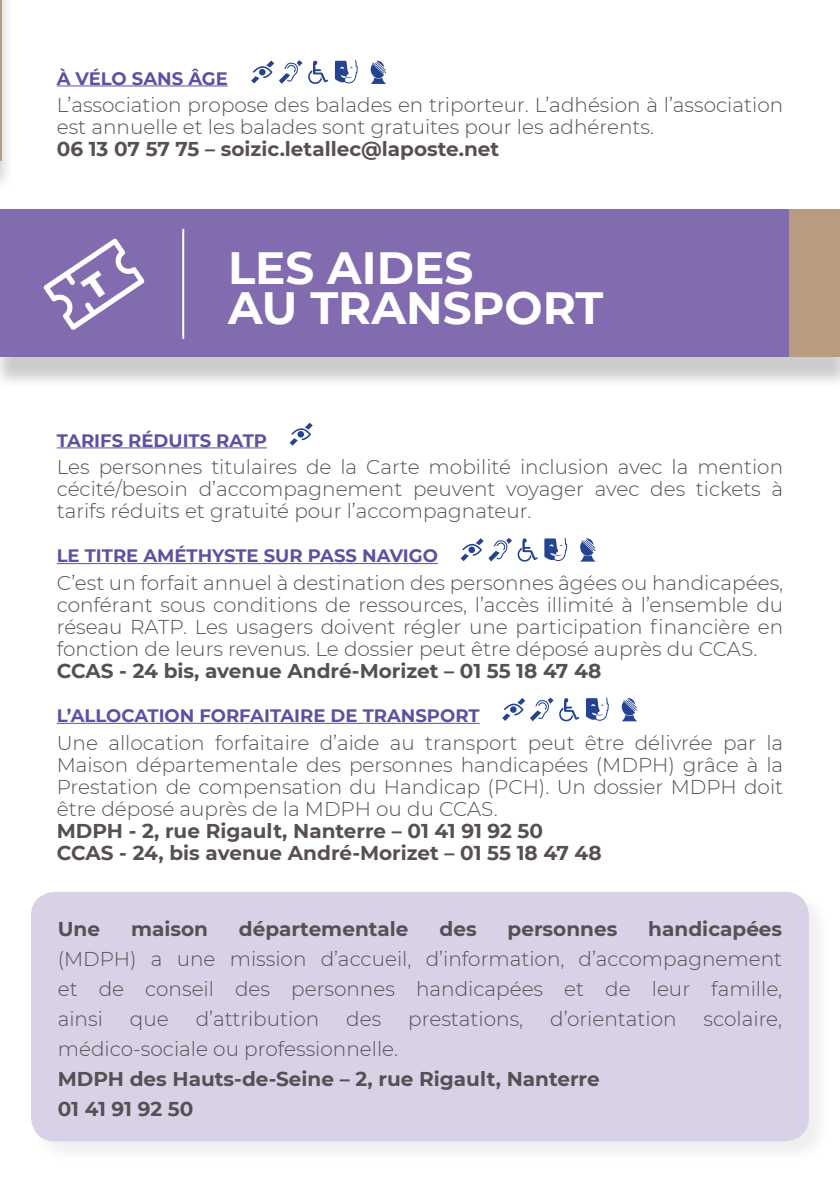
<style>
.page{position:relative;width:840px;height:1191px;background:#fff}
.page>*{position:absolute;margin:0;border:0;box-sizing:border-box;transform-origin:0 0}
.t1{font:700 45.2px "Montserrat";color:#fff}
.t2{font:300 20px/22px "Montserrat";color:#574f53;text-align:justify}
.t3{font:700 20px "Montserrat";color:#574f53}
.TITRE{font:700 18px "Montserrat";color:#5c51a2}
.s1{font-weight:700}
</style>
<div class="page">
<hr style="left:57px;top:447px;width:210px;height:1px;background:#5c51a2">
<hr style="left:57px;top:563px;width:380px;height:1px;background:#5c51a2">
<hr style="left:57px;top:723px;width:422px;height:1px;background:#5c51a2">
<svg style="left:289px;top:422px;width:23px;height:24px"></svg>
<svg style="left:544px;top:538px;width:23px;height:23px"></svg>
<svg style="left:460px;top:538px;width:77px;height:23px"></svg>
<svg style="left:580px;top:538px;width:15px;height:23px"></svg>
<svg style="left:586px;top:697px;width:22px;height:24px"></svg>
<svg style="left:502px;top:697px;width:77px;height:24px"></svg>
<svg style="left:621px;top:698px;width:15px;height:23px"></svg>
<hr style="left:57px;top:85px;width:171px;height:1px;background:#5c51a2">
<svg style="left:251px;top:60px;width:51px;height:24px"></svg>
<svg style="left:334px;top:60px;width:23px;height:23px"></svg>
<svg style="left:308px;top:60px;width:20px;height:24px"></svg>
<svg style="left:370px;top:60px;width:16px;height:24px"></svg>
<div style="left:0;top:0;width:15px;height:192px;background:#231f20;opacity:.23"></div>
<div style="left:0;top:217px;width:839px;height:172px;background:#231f20;opacity:.23"></div>
<div style="left:0;top:209px;width:839px;height:148px;background:#826baf"></div>
<hr style="left:0;top:0;width:1px;height:160px;background:#b99c7f">
<div style="left:789px;top:209px;width:50px;height:148px;background:#b99c7f"></div>
<hr style="left:182px;top:229px;width:2px;height:110px;background:#fff">
<div style="left:30px;top:891px;width:802px;height:273px;background:#f7f7f7"></div>
<div style="left:31px;top:891px;width:777px;height:250px;background:#d9d2e7;border-radius:24px"></div>
<svg style="left:44px;top:238px;width:100px;height:92px"></svg>
<p class="TITRE" style="left:57px;top:65px;width:173px">À VÉLO SANS ÂGE</p>
<p class="t2" style="left:57px;top:94px;width:727px">L’association propose des balades en triporteur. L’adhésion à l’association est annuelle et les balades sont gratuites pour les adhérents.</p>
<p class="t3" style="left:57px;top:135px;width:444px">06 13 07 57 75 – soizic.letallec@laposte.net</p>
<p class="t1" style="left:228px;top:235px;width:246px">LES AIDES</p>
<p class="t1" style="left:228px;top:275px;width:377px">AU TRANSPORT</p>
<p class="TITRE" style="left:57px;top:427px;width:212px">TARIFS RÉDUITS RATP</p>
<p class="t2" style="left:57px;top:455px;width:727px">Les personnes titulaires de la Carte mobilité inclusion avec la mention cécité/besoin d’accompagnement peuvent voyager avec des tickets à tarifs réduits et gratuité pour l’accompagnateur.</p>
<p class="TITRE" style="left:57px;top:543px;width:382px">LE TITRE AMÉTHYSTE SUR PASS NAVIGO</p>
<p class="t2" style="left:57px;top:571px;width:727px">C’est un forfait annuel à destination des personnes âgées ou handicapées, conférant sous conditions de ressources, l’accès illimité à l’ensemble du réseau RATP. Les usagers doivent régler une participation financière en fonction de leurs revenus. Le dossier peut être déposé auprès du CCAS.</p>
<p class="t3" style="left:57px;top:656px;width:545px">CCAS - 24 bis, avenue André-Morizet – 01 55 18 47 48</p>
<p class="TITRE" style="left:57px;top:702px;width:424px">L’ALLOCATION FORFAITAIRE DE TRANSPORT</p>
<p class="t2" style="left:57px;top:731px;width:727px">Une allocation forfaitaire d’aide au transport peut être délivrée par la Maison départementale des personnes handicapées (MDPH) grâce à la Prestation de compensation du Handicap (PCH). Un dossier MDPH doit être déposé auprès de la MDPH ou du CCAS.</p>
<p class="t3" style="left:57px;top:816px;width:487px">MDPH - 2, rue Rigault, Nanterre – 01 41 91 92 50</p>
<p class="t3" style="left:57px;top:838px;width:546px">CCAS - 24, bis avenue André-Morizet – 01 55 18 47 48</p>
<p class="t2" style="left:58px;top:913px;width:725px;line-height:30px;text-indent:590px"><span class="s1">handicapées </span>(MDPH) a une mission d’accueil, d’information, d’accompagnement et de conseil des personnes handicapées et de leur famille, ainsi</p>
<p class="t3" style="left:58px;top:914px;width:44px">Une</p>
<p class="t3" style="left:131px;top:914px;width:78px">maison</p>
<p class="t3" style="left:239px;top:914px;width:171px">départementale</p>
<p class="t3" style="left:439px;top:914px;width:39px">des</p>
<p class="t3" style="left:507px;top:914px;width:111px">personnes</p>
<p class="t2" style="left:130px;top:1007px;width:40px">que</p>
<p class="t2" style="left:196px;top:1007px;width:125px">d’attribution</p>
<p class="t2" style="left:346px;top:1007px;width:37px">des</p>
<p class="t2" style="left:408px;top:1007px;width:116px">prestations,</p>
<p class="t2" style="left:550px;top:1007px;width:128px">d’orientation</p>
<p class="t2" style="left:703px;top:1007px;width:80px">scolaire,</p>
<p class="t2" style="left:58px;top:1037px;width:342px">médico-sociale ou professionnelle.</p>
<p class="t3" style="left:58px;top:1064px;width:543px">MDPH des Hauts-de-Seine – 2, rue Rigault, Nanterre</p>
<p class="t3" style="left:58px;top:1094px;width:137px">01 41 91 92 50</p>
</div>
